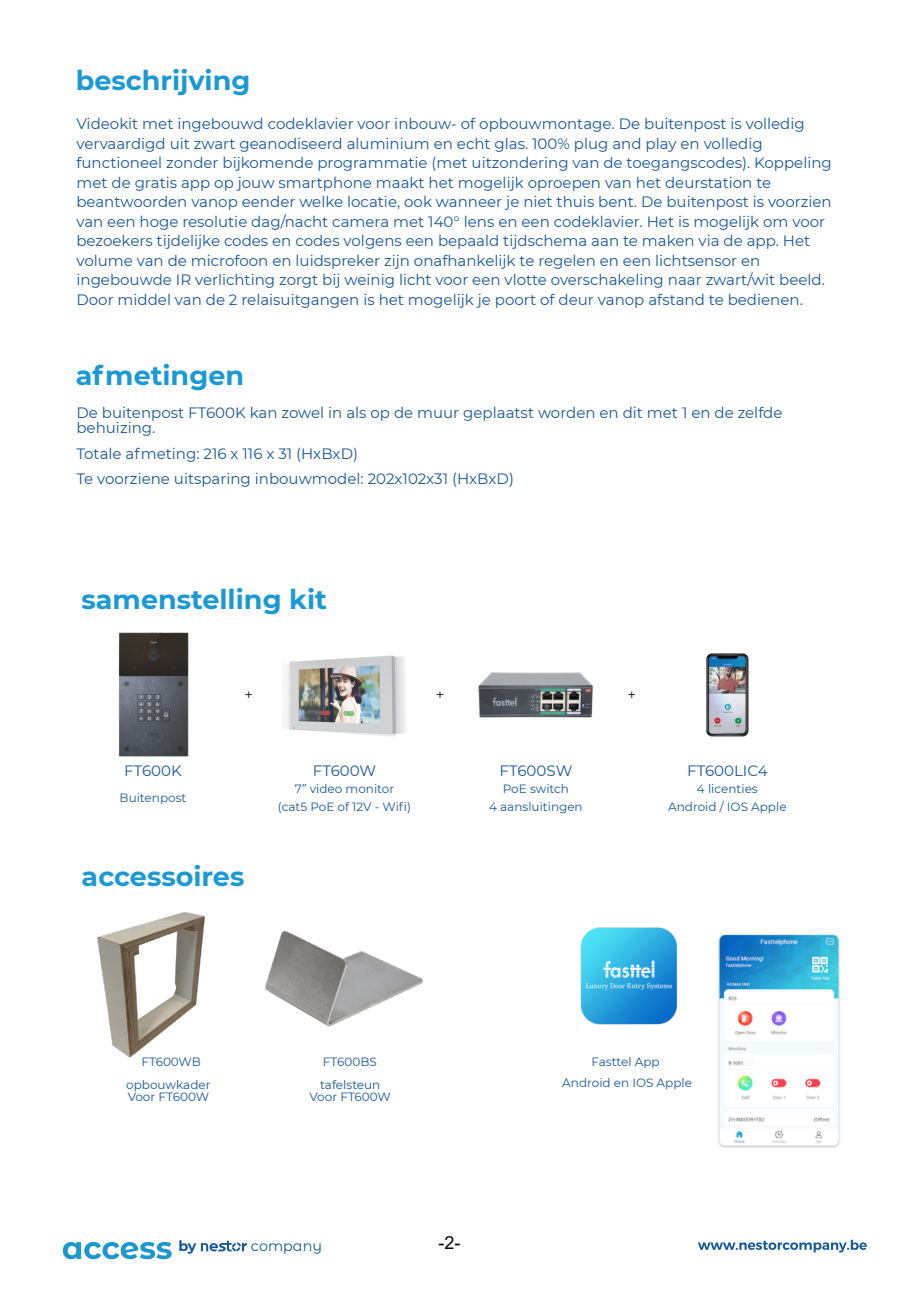
<style>
.page{position:relative;width:919px;height:1289px;background:#fff}
.page>*{position:absolute;margin:0;border:0;box-sizing:border-box;transform-origin:0 0}
.t1{font:700 27px "Montserrat";color:#1b99d3}
.t2{font:18px "Arial";color:#080704}
.t3{font:15px/19.5px "Montserrat";color:#1a5799}
.t4{font:15px "Montserrat";color:#231f20}
.t5{font:14.4px "Montserrat Alternates";color:#14589b}
.t6{font:700 14.4px "Montserrat";color:#14589b}
.t7{font:12px/18px "Montserrat";color:#1a5799;text-align:center}
</style>
<div class="page">
<svg style="left:698px;top:1239px;width:168px;height:13px"></svg>
<svg style="left:201px;top:1240px;width:46px;height:11px"></svg>
<svg style="left:63px;top:1242px;width:109px;height:17px"></svg>
<img style="left:118px;top:632px;width:70px;height:124px">
<img style="left:478px;top:672px;width:115px;height:46px">
<img style="left:285px;top:655px;width:121px;height:81px">
<img style="left:706px;top:653px;width:42px;height:83px">
<img style="left:265px;top:930px;width:158px;height:97px">
<img style="left:98px;top:912px;width:106px;height:145px">
<img style="left:718px;top:934px;width:122px;height:214px">
<img style="left:580px;top:927px;width:98px;height:98px">
<h1 class="t1" style="left:76px;top:63px;width:176px">beschrijving</h1>
<p class="t3" style="left:76px;top:114px;width:757px">Videokit met ingebouwd codeklavier voor inbouw- of opbouwmontage. De buitenpost is volledig vervaardigd uit zwart geanodiseerd aluminium en echt glas. 100% plug and play en volledig functioneel zonder bijkomende programmatie (met uitzondering van de toegangscodes). Koppeling met de gratis app op jouw smartphone maakt het mogelijk oproepen van het deurstation te beantwoorden vanop eender welke locatie, ook wanneer je niet thuis bent. De buitenpost is voorzien van een hoge resolutie dag/nacht camera met 140° lens en een codeklavier. Het is mogelijk om voor bezoekers tijdelijke codes en codes volgens een bepaald tijdschema aan te maken via de app. Het volume van de microfoon en luidspreker zijn onafhankelijk te regelen en een lichtsensor en ingebouwde IR verlichting zorgt bij weinig licht voor een vlotte overschakeling naar zwart/wit beeld.<br>Door middel van de 2 relaisuitgangen is het mogelijk je poort of deur vanop afstand te bedienen.</p>
<h1 class="t1" style="left:76px;top:358px;width:170px">afmetingen</h1>
<p class="t3" style="left:76px;top:405px;width:707px;line-height:15px">De buitenpost FT600K kan zowel in als op de muur geplaatst worden en dit met 1 en de zelfde behuizing.</p>
<p class="t3" style="left:76px;top:440px;width:439px;line-height:25.5px">Totale afmeting: 216 x 116 x 31 (HxBxD)<br>Te voorziene uitsparing inbouwmodel: 202x102x31 (HxBxD)</p>
<h1 class="t1" style="left:82px;top:582px;width:247px">samenstelling kit</h1>
<p class="t4" style="left:244px;top:685px;width:10px">+</p>
<p class="t4" style="left:436px;top:685px;width:10px">+</p>
<p class="t4" style="left:627px;top:685px;width:10px">+</p>
<p class="t3" style="left:124px;top:760px;width:59px">FT600K</p>
<p class="t3" style="left:313px;top:760px;width:65px">FT600W</p>
<p class="t3" style="left:499px;top:760px;width:74px">FT600SW</p>
<p class="t3" style="left:687px;top:760px;width:82px">FT600LIC4</p>
<p class="t7" style="left:120px;top:788px;width:68px">Buitenpost</p>
<p class="t7" style="left:278px;top:779px;width:135px">7” video monitor<br>(cat5 PoE of 12V - Wifi)</p>
<p class="t7" style="left:489px;top:779px;width:95px">PoE switch<br>4 aansluitingen</p>
<p class="t7" style="left:668px;top:779px;width:120px">4 licenties<br>Android / IOS Apple</p>
<h1 class="t1" style="left:82px;top:859px;width:164px">accessoires</h1>
<p class="t7" style="left:141px;top:1052px;width:61px">FT600WB</p>
<p class="t7" style="left:323px;top:1052px;width:55px">FT600BS</p>
<p class="t7" style="left:126px;top:1078px;width:86px;line-height:12px;text-align:left">opbouwkader<br>Voor FT600W</p>
<p class="t7" style="left:309px;top:1078px;width:83px;line-height:12px">tafelsteun<br>Voor FT600W</p>
<p class="t6" style="left:178px;top:1236px;width:19px">by</p>
<p class="t5" style="left:251px;top:1236px;width:73px">company</p>
<p class="t2" style="left:438px;top:1236px;width:24px">-2-</p>
<p class="t7" style="left:562px;top:1050px;width:131px;line-height:21px">Fasttel App<br>Android en IOS Apple</p>
</div>
